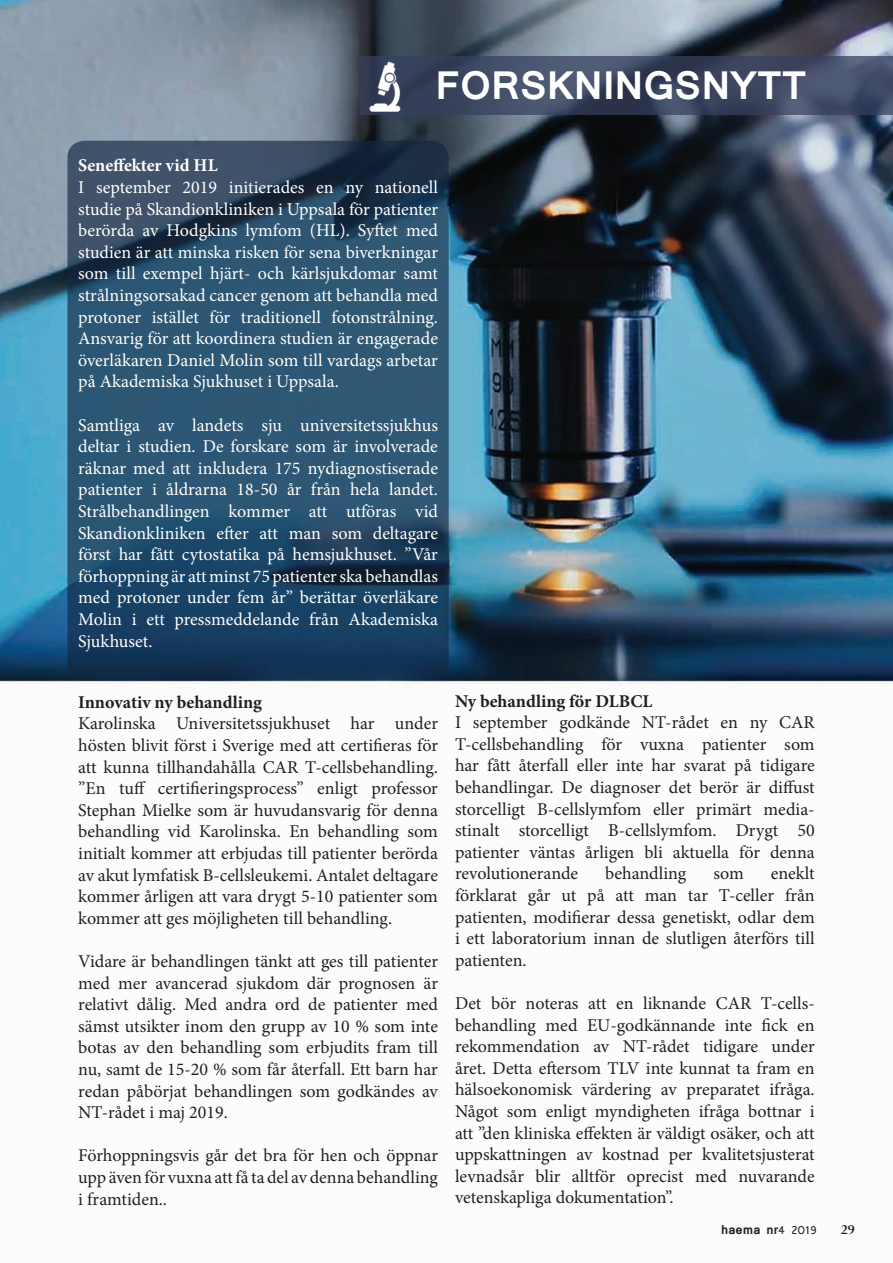
<style>
.page{position:relative;width:893px;height:1263px;background:#fff}
.page>*{position:absolute;margin:0;border:0;box-sizing:border-box;transform-origin:0 0}
.t1{font:700 37.65px "Mangal";color:#fff}
.t2{font:18px/21.6px "Minion Pro";color:#231f20;text-align:justify}
.t3{font:18px/21.6px "Minion Pro";color:#fff;text-align:justify}
.t4{font:700 18px "Minion Pro";color:#231f20}
.t5{font:700 18px "Minion Pro";letter-spacing:-.005em;color:#fff}
.t6{font:700 15px "Perpetua";color:#231f20}
.t7{font:700 12px "Mangal";color:#231f20}
.s1{font-weight:400}
</style>
<div class="page">
<img style="left:0;top:0;width:893px;height:689px">
<svg style="left:67px;top:141px;width:382px;height:539px;background:#274b68"></svg>
<svg style="left:360px;top:56px;width:533px;height:59px;background:#3e4862"></svg>
<img style="left:363px;top:55px;width:51px;height:65px">
<h1 class="t1" style="left:435px;top:51px;width:372px">FORSKNINGSNYTT</h1>
<p class="t5" style="left:78px;top:153px;width:141px">Seneffekter vid HL</p>
<p class="t3" style="left:78px;top:176px;width:361px">I september 2019 initierades en ny nationell studie på Skandionkliniken i Uppsala för patienter berörda av Hodgkins lymfom (HL). Syftet med studien är att minska risken för sena biverkningar som till exempel hjärt- och kärlsjukdomar samt strålningsorsakad cancer genom att behandla med protoner istället för traditionell fotonstrålning.<br>Ansvarig för att koordinera studien är engagerade överläkaren Daniel Molin som till vardags arbetar på Akademiska Sjukhuset i Uppsala.</p>
<p class="t3" style="left:78px;top:414px;width:361px">Samtliga av landets sju universitetssjukhus deltar i studien. De forskare som är involverade räknar med att inkludera 175 nydiagnostiserade patienter i åldrarna 18-50 år från hela landet.<br>Strålbehandlingen kommer att utföras vid Skandionkliniken efter att man som deltagare först har fått cytostatika på hemsjukhuset. ”Vår förhoppning är att minst 75 patienter ska behandlas med protoner under fem år” berättar överläkare Molin i ett pressmeddelande från Akademiska Sjukhuset.</p>
<p class="t4" style="left:78px;top:689px;width:185px">Innovativ ny behandling</p>
<p class="t2" style="left:78px;top:713px;width:361px">Karolinska Universitetssjukhuset har under hösten blivit först i Sverige med att certifieras för att kunna tillhandahålla CAR T-cellsbehandling. ”En tuff certifieringsprocess” enligt professor Stephan Mielke som är huvudansvarig för denna behandling vid Karolinska. En behandling som initialt kommer att erbjudas till patienter berörda av akut lymfatisk B-cellsleukemi. Antalet deltagare kommer årligen att vara drygt 5-10 patienter som kommer att ges möjligheten till behandling.</p>
<p class="t2" style="left:78px;top:950px;width:361px">Vidare är behandlingen tänkt att ges till patienter med mer avancerad sjukdom där prognosen är relativt dålig. Med andra ord de patienter med sämst utsikter inom den grupp av 10 % som inte botas av den behandling som erbjudits fram till nu, samt de 15-20 % som får återfall. Ett barn har redan påbörjat behandlingen som godkändes av NT-rådet i maj 2019.</p>
<p class="t2" style="left:78px;top:1145px;width:361px">Förhoppningsvis går det bra för hen och öppnar upp även för vuxna att få ta del av denna behandling i framtiden..</p>
<p class="t4" style="left:455px;top:688px;width:199px">Ny behandling för DLBCL</p>
<p class="t2" style="left:455px;top:712px;width:361px">I september godkände NT-rådet en ny CAR T-cellsbehandling för vuxna patienter som har fått återfall eller inte har svarat på tidigare behandlingar. De diagnoser det berör är diffust storcelligt B-cellslymfom eller primärt media&shy;stinalt storcelligt B-cellslymfom. Drygt 50 patienter väntas årligen bli aktuella för denna revolutionerande</p>
<p class="t2" style="left:455px;top:863px;width:361px;text-indent:316px">eneklt förklarat går ut på att man tar T-celler från patienten, modifierar dessa genetiskt, odlar dem i ett laboratorium innan de slutligen återförs till patienten.</p>
<p class="t2" style="left:455px;top:992px;width:361px">Det bör noteras att en liknande CAR T-cells&shy;behandling med EU-godkännande inte fick en rekommendation av NT-rådet tidigare under året. Detta eftersom TLV inte kunnat ta fram en hälsoekonomisk värdering av preparatet ifråga.<br>Något som enligt myndigheten ifråga bottnar i att ”den kliniska effekten är väldigt osäker, och att uppskattningen av kostnad per kvalitetsjusterat levnadsår blir alltför oprecist med nuvarande vetenskapliga dokumentation”.</p>
<p class="t2" style="left:605px;top:863px;width:83px">behandling</p>
<p class="t2" style="left:713px;top:863px;width:32px">som</p>
<p class="t7" style="left:721px;top:1219px;width:97px">haema nr<span class="s1">4 2019</span></p>
<p class="t6" style="left:841px;top:1220px;width:15px">29</p>
</div>
